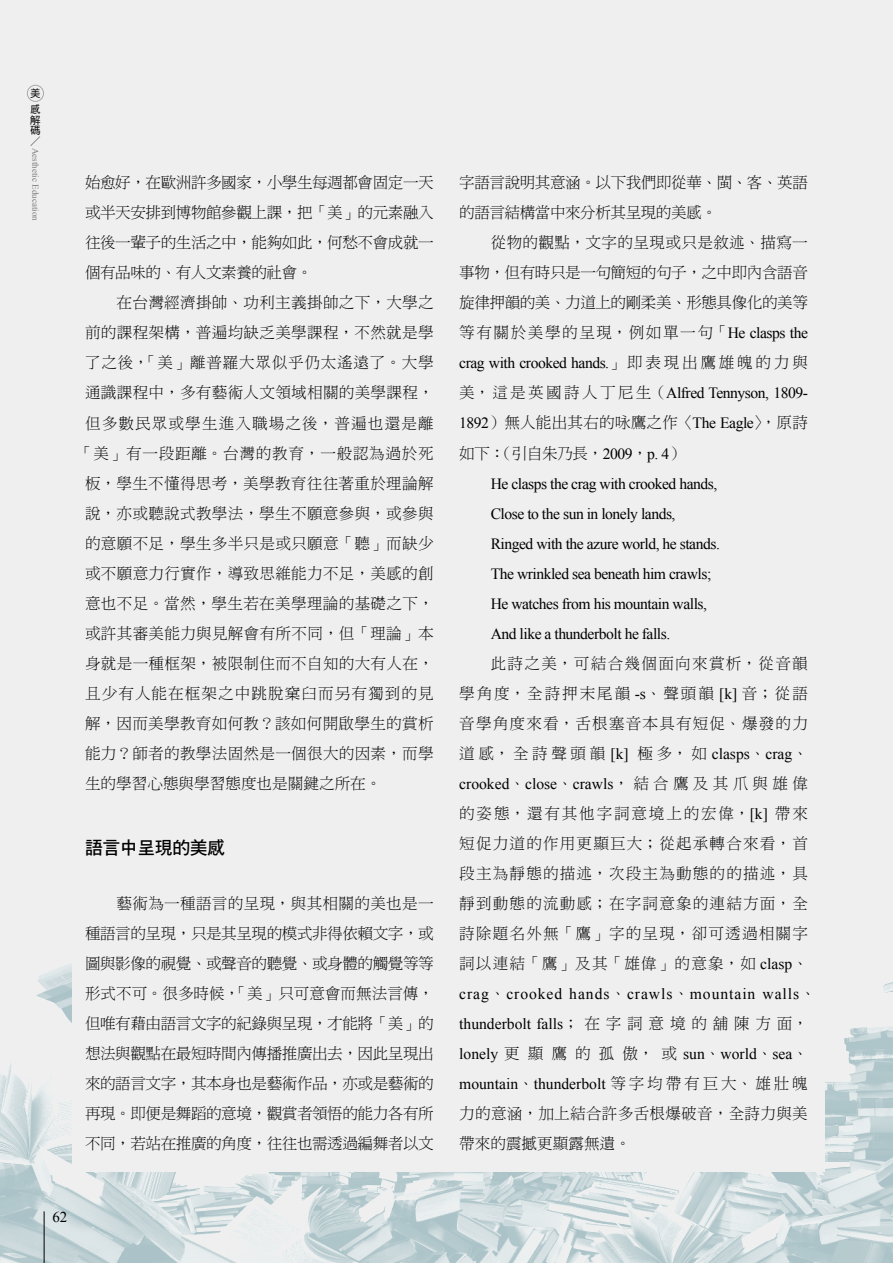
<style>
.page{position:relative;width:893px;height:1263px;background:#fff}
.page>*{position:absolute;margin:0;border:0;box-sizing:border-box;transform-origin:0 0}
.t1{font:18px "DF Hei Std W7";letter-spacing:-.03em;color:#000}
.t2{font:15.6px/30px "DF Ming Std W3";letter-spacing:.02em;color:#000;text-align:justify}
.t3{font:15.6px/30px "Times New Roman";letter-spacing:-.03em;color:#000}
.t4{font:15.6px/30px "Times New Roman";color:#000}
.t5{font:15.6px "DF Ming Std W3";letter-spacing:.045em;color:#000}
.t6{font:15.6px "DF Ming Std W3";letter-spacing:.07em;color:#000}
.t7{font:15.6px/30px "DF Ming Std W3";letter-spacing:-.03em;color:#000}
.t8{font:15.6px "DF Ming Std W3";color:#000}
.t9{font:15px "Times New Roman";color:#000}
.t10{font:10.5px/16px "DF Hei Std W5";color:#000}
.t11{font:10.5px "DF Ming Std W3";color:#000}
.t12{font:9px "Times New Roman";color:#7b7d7c}
.s1{font-family:"Times New Roman"}
.s2{font-family:"DF Ming Std W3"}
</style>
<div class="page">
<img style="left:0;top:0;width:893px;height:1263px">
<div style="left:72px;top:68px;width:752px;height:1104px;background:#efefef"></div>
<hr style="left:44px;top:1211px;width:1px;height:52px;background:#000">
<div style="left:27px;top:85px;width:17px;height:17px;border:1px solid #000;border-radius:50%"></div>
<p class="t10" style="left:30px;top:85px;width:12px">美感</p>
<p class="t10" style="left:30px;top:114px;width:12px;line-height:10.5px">解碼</p>
<p class="t11" style="left:30px;top:135px;width:11px">／</p>
<p class="t12" style="left:42px;top:148px;width:74px;rotate:90deg">Aesthetic Education</p>
<p class="t2" style="left:85px;top:168px;width:350px">始愈好，在歐洲許多國家，小學生每週都會固定一天或半天安排到博物館參觀上課，把「美」的元素融入往後一輩子的生活之中，能夠如此，何愁不會成就一個有品味的、有人文素養的社會。</p>
<p class="t2" style="left:117px;top:288px;width:319px">在台灣經濟掛帥、功利主義掛帥之下，大學之</p>
<p class="t2" style="left:85px;top:318px;width:350px">前的課程架構，普遍均缺乏美學課程，不然就是學</p>
<p class="t5" style="left:85px;top:354px;width:350px">了之後，「美」離普羅大眾似乎仍太遙遠了。大學</p>
<p class="t2" style="left:85px;top:378px;width:350px">通識課程中，多有藝術人文領域相關的美學課程，</p>
<p class="t6" style="left:85px;top:414px;width:350px">但多數民眾或學生進入職場之後，普遍也還是離</p>
<p class="t5" style="left:77px;top:444px;width:358px">「美」有一段距離。台灣的教育，一般認為過於死</p>
<p class="t2" style="left:85px;top:468px;width:350px">板，學生不懂得思考，美學教育往往著重於理論解</p>
<p class="t2" style="left:85px;top:498px;width:350px">說，亦或聽說式教學法，學生不願意參與，或參與</p>
<p class="t2" style="left:85px;top:528px;width:350px">的意願不足，學生多半只是或只願意「聽」而缺少</p>
<p class="t2" style="left:85px;top:558px;width:350px">或不願意力行實作，導致思維能力不足，美感的創</p>
<p class="t2" style="left:85px;top:588px;width:350px">意也不足。當然，學生若在美學理論的基礎之下，</p>
<p class="t2" style="left:85px;top:618px;width:350px">或許其審美能力與見解會有所不同，但「理論」本</p>
<p class="t2" style="left:85px;top:648px;width:350px">身就是一種框架，被限制住而不自知的大有人在，</p>
<p class="t6" style="left:85px;top:684px;width:350px">且少有人能在框架之中跳脫窠臼而另有獨到的見</p>
<p class="t2" style="left:85px;top:708px;width:350px">解，因而美學教育如何教？該如何開啟學生的賞析</p>
<p class="t2" style="left:85px;top:738px;width:350px">能力？師者的教學法固然是一個很大的因素，而學</p>
<p class="t8" style="left:85px;top:774px;width:298px">生的學習心態與學習態度也是關鍵之所在。</p>
<p class="t1" style="left:85px;top:838px;width:142px">語言中呈現的美感</p>
<p class="t2" style="left:85px;top:888px;width:350px;text-indent:31px">藝術為一種語言的呈現，與其相關的美也是一種語言的呈現，只是其呈現的模式非得依賴文字，或圖與影像的視覺、或聲音的聽覺、或身體的觸覺等等形式不可。很多時候，「美」只可意會而無法言傳，但唯有藉由語言文字的紀錄與呈現，才能將「美」的想法與觀點在最短時間內傳播推廣出去，因此呈現出來的語言文字，其本身也是藝術作品，亦或是藝術的再現。即便是舞蹈的意境，觀賞者領悟的能力各有所不同，若站在推廣的角度，往往也需透過編舞者以文</p>
<p class="t9" style="left:52px;top:1206px;width:16px">62</p>
<p class="t7" style="left:459px;top:168px;width:350px">字語言說明其意涵。以下我們即從華、閩、客、英語的語言結構當中來分析其呈現的美感。</p>
<p class="t2" style="left:459px;top:228px;width:350px;text-indent:31px">從物的觀點，文字的呈現或只是敘述、描寫一事物，但有時只是一句簡短的句子，之中即內含語音旋律押韻的美、力道上的剛柔美、形態具像化的美等等有關於美學的呈現，例如單一句「<span class="s1">He clasps the</span></p>
<p class="t3" style="left:459px;top:348px;width:350px">crag with crooked hands.<span class="s2">」即表現出鷹雄魄的力與美，這是英國詩人丁尼生（</span>Alfred Tennyson, 1809-</p>
<p class="t2" style="left:459px;top:408px;width:350px"><span class="s1">1892</span>）無人能出其右的咏鷹之作〈<span class="s1">The Eagle</span>〉，原詩如下：（引自朱乃長，<span class="s1">2009</span>，<span class="s1">p. 4</span>）</p>
<p class="t3" style="left:491px;top:468px;width:231px">He clasps the crag with crooked hands, Close to the sun in lonely lands, Ringed with the azure world, he stands.<br>The wrinkled sea beneath him crawls; He watches from his mountain walls, And like a thunderbolt he falls.</p>
<p class="t2" style="left:459px;top:648px;width:350px;text-indent:31px">此詩之美，可結合幾個面向來賞析，從音韻學角度，全詩押末尾韻 <span class="s1">-s</span>、聲頭韻 <span class="s1">[k]</span> 音；從語音學角度來看，舌根塞音本具有短促、爆發的力道感，全詩聲頭韻 <span class="s1">[k]</span> 極多，如 <span class="s1">clasps</span>、<span class="s1">crag</span>、</p>
<p class="t4" style="left:459px;top:768px;width:350px">crooked<span class="s2">、</span>close<span class="s2">、</span>crawls<span class="s2">，結合鷹及其爪與雄偉</span></p>
<p class="t2" style="left:459px;top:798px;width:350px">的姿態，還有其他字詞意境上的宏偉，<span class="s1">[k]</span> 帶來短促力道的作用更顯巨大；從起承轉合來看，首段主為靜態的描述，次段主為動態的的描述，具靜到動態的流動感；在字詞意象的連結方面，全詩除題名外無「鷹」字的呈現，卻可透過相關字詞以連結「鷹」及其「雄偉」的意象，如 <span class="s1">clasp</span>、</p>
<p class="t4" style="left:459px;top:978px;width:358px">crag<span class="s2">、</span>crooked hands<span class="s2">、</span>crawls<span class="s2">、</span>mountain walls<span class="s2">、</span>thunderbolt falls<span class="s2">；在字詞意境的舖陳方面，</span>lonely <span class="s2">更顯鷹的孤傲，或</span> sun<span class="s2">、</span>world<span class="s2">、</span>sea<span class="s2">、</span>mountain<span class="s2">、</span>thunderbolt <span class="s2">等字均帶有巨大、雄壯魄</span></p>
<p class="t2" style="left:459px;top:1098px;width:350px">力的意涵，加上結合許多舌根爆破音，全詩力與美帶來的震撼更顯露無遺。</p>
</div>
